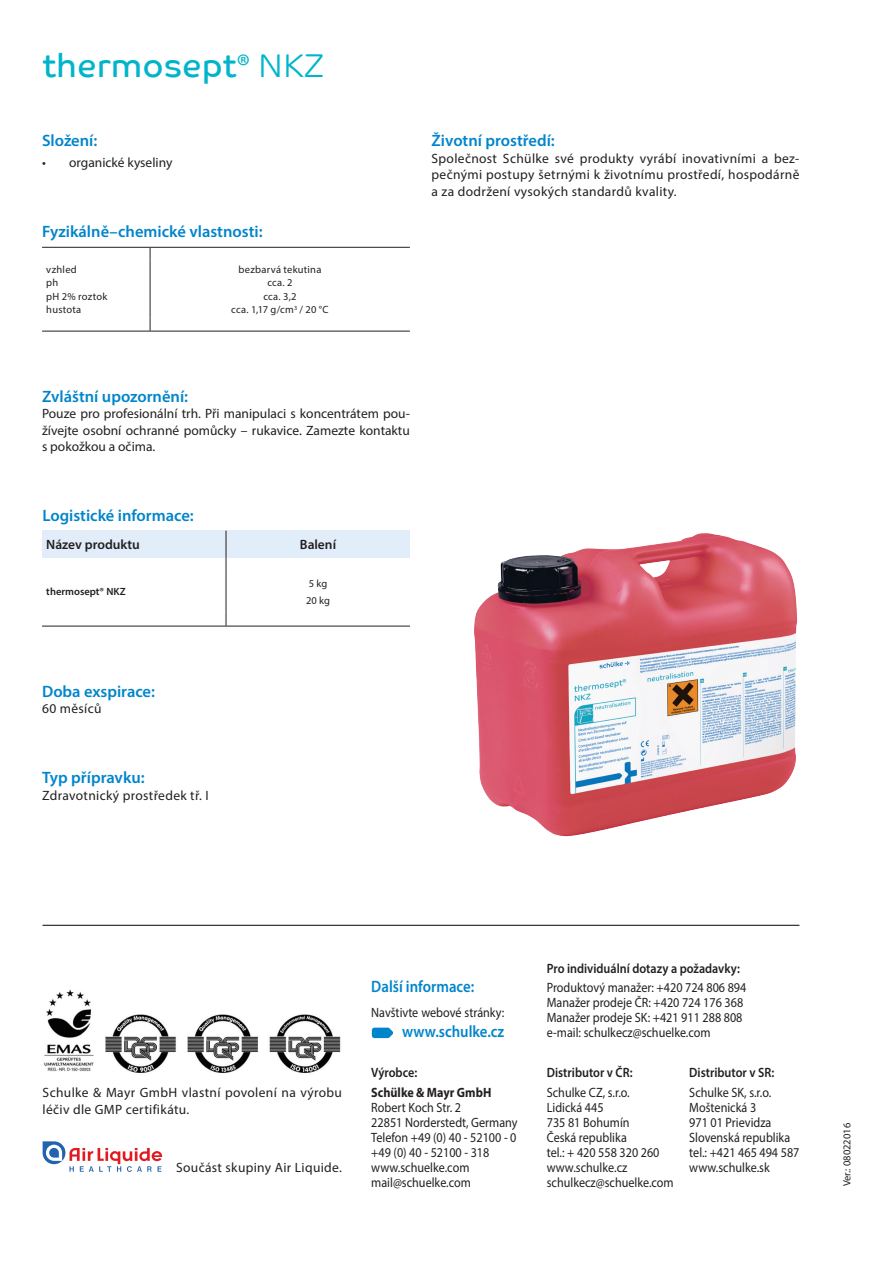
<style>
.page{position:relative;width:893px;height:1263px;background:#fff}
.page>*{position:absolute;margin:0;border:0;box-sizing:border-box;transform-origin:0 0}
.t1{font:33px "Co Text";color:#00b5cb}
.t2{font:600 16.5px "Myriad Pro";color:#0085cb}
.t3{font:600 16.5px "Myriad Pro";color:#0085cb;scale:.9 1}
.t4{font:13.5px/15px "Myriad Pro";color:#231f20;scale:.9 1}
.t5{font:13.5px/16.5px "Myriad Pro";color:#231f20;text-align:justify}
.t6{font:13.5px/16.5px "Myriad Pro";letter-spacing:.025em;color:#231f20}
.t7{font:600 13.5px "Myriad Pro";color:#231f20;scale:.9 1}
.t8{font:600 13.5px "Myriad Pro";color:#231f20}
.t9{font:700 13.5px "Myriad Pro";color:#231f20;scale:.9 1}
.t10{font:10.5px/13.5px "Myriad Pro";letter-spacing:.02em;color:#231f20}
.t11{font:600 10.5px "Myriad Pro";color:#231f20}
.t12{font:10.5px "Myriad Pro";color:#231f20}
.s1{font-family:"Myriad Pro"}
.s2{font-family:"Co Text Lt"}
</style>
<div class="page">
<svg style="left:150px;top:248px;width:1px;height:13px"></svg>
<hr style="left:150px;top:261px;width:1px;height:57px;background:#231f20">
<svg style="left:150px;top:318px;width:1px;height:13px"></svg>
<hr style="left:42px;top:331px;width:108px;height:1px;background:#231f20">
<hr style="left:150px;top:331px;width:260px;height:1px;background:#231f20">
<hr style="left:42px;top:247px;width:108px;height:1px;background:#231f20">
<hr style="left:150px;top:247px;width:260px;height:1px;background:#231f20">
<div style="left:42px;top:531px;width:184px;height:27px;background:#e1edf8"></div>
<div style="left:226px;top:531px;width:184px;height:27px;background:#e1edf8"></div>
<svg style="left:226px;top:531px;width:1px;height:40px"></svg>
<hr style="left:226px;top:571px;width:1px;height:41px;background:#231f20">
<svg style="left:226px;top:612px;width:1px;height:14px"></svg>
<hr style="left:42px;top:626px;width:184px;height:1px;background:#231f20">
<hr style="left:226px;top:626px;width:184px;height:1px;background:#231f20">
<img style="left:474px;top:533px;width:323px;height:304px">
<hr style="left:43px;top:925px;width:756px;height:1px;background:#231f20">
<img style="left:44px;top:989px;width:297px;height:84px">
<svg style="left:372px;top:1028px;width:21px;height:10px"></svg>
<svg style="left:43px;top:1141px;width:119px;height:31px"></svg>
<h1 class="t1" style="left:43px;top:46px;width:283px">thermosept<span class="s1">®</span> <span class="s2">NKZ</span></h1>
<p class="t2" style="left:42px;top:130px;width:57px">Složení:</p>
<p class="t5" style="left:42px;top:154px;width:132px">• organické kyseliny</p>
<p class="t2" style="left:42px;top:221px;width:222px">Fyzikálně–chemické vlastnosti:</p>
<p class="t10" style="left:46px;top:262px;width:63px">vzhled<br>ph<br>pH 2% roztok hustota</p>
<p class="t10" style="left:231px;top:262px;width:99px;text-align:center">bezbarvá tekutina cca. 2<br>cca. 3,2<br>cca. 1,17 g/cm<sup>3</sup> / 20 °C</p>
<p class="t2" style="left:432px;top:130px;width:125px">Životní prostředí:</p>
<p class="t5" style="left:432px;top:150px;width:369px">Společnost Schülke své produkty vyrábí inovativními a bez&shy;pečnými postupy šetrnými k životnímu prostředí, hospodárně a za dodržení vysokých standardů kvality.</p>
<p class="t2" style="left:42px;top:385px;width:148px">Zvláštní upozornění:</p>
<p class="t5" style="left:42px;top:405px;width:369px">Pouze pro profesionální trh. Při manipulaci s koncentrátem pou&shy;žívejte osobní ochranné pomůcky – rukavice. Zamezte kontaktu s pokožkou a očima.</p>
<p class="t2" style="left:43px;top:505px;width:153px">Logistické informace:</p>
<p class="t8" style="left:46px;top:536px;width:95px">Název produktu</p>
<p class="t8" style="left:300px;top:536px;width:38px">Balení</p>
<p class="t11" style="left:46px;top:585px;width:81px">thermosept® NKZ</p>
<p class="t10" style="left:306px;top:575px;width:25px;line-height:16.5px">5 kg<br>20 kg</p>
<p class="t2" style="left:42px;top:680px;width:114px">Doba exspirace:</p>
<p class="t6" style="left:42px;top:700px;width:61px">60 měsíců</p>
<p class="t2" style="left:42px;top:767px;width:104px">Typ přípravku:</p>
<p class="t6" style="left:42px;top:787px;width:168px">Zdravotnický prostředek tř. I</p>
<p class="t6" style="left:43px;top:1084px;width:301px">Schulke &amp; Mayr GmbH vlastní povolení na výrobu léčiv dle GMP certifikátu.</p>
<p class="t6" style="left:176px;top:1159px;width:167px">Součást skupiny Air Liquide.</p>
<p class="t3" style="left:371px;top:976px;width:116px">Další informace:</p>
<p class="t4" style="left:371px;top:1005px;width:149px">Navštivte webové stránky:</p>
<p class="t3" style="left:402px;top:1021px;width:115px">www.schulke.cz</p>
<p class="t7" style="left:371px;top:1064px;width:53px">Výrobce:</p>
<p class="t9" style="left:371px;top:1083px;width:135px">Schülke &amp; Mayr GmbH</p>
<p class="t4" style="left:371px;top:1099px;width:164px">Robert Koch Str. 2<br>22851 Norderstedt, Germany<br>Telefon +49 (0) 40 - 52100 - 0 +49 (0) 40 - 52100 - 318 www.schuelke.com mail@schuelke.com</p>
<p class="t7" style="left:547px;top:959px;width:216px">Pro individuální dotazy a požadavky:</p>
<p class="t4" style="left:547px;top:979px;width:223px">Produktový manažer: +420 724 806 894<br>Manažer prodeje ČR: +420 724 176 368<br>Manažer prodeje SK: +421 911 288 808 e-mail: schulkecz@schuelke.com</p>
<p class="t7" style="left:547px;top:1064px;width:97px">Distributor v ČR:</p>
<p class="t4" style="left:547px;top:1084px;width:143px">Schulke CZ, s.r.o.<br>Lidická 445<br>735 81 Bohumín<br>Česká republika<br>tel.: + 420 558 320 260 www.schulke.cz schulkecz@schuelke.com</p>
<p class="t7" style="left:689px;top:1064px;width:96px">Distributor v SR:</p>
<p class="t4" style="left:689px;top:1084px;width:124px">Schulke SK, s.r.o.<br>Moštenická 3<br>971 01 Prievidza<br>Slovenská republika tel.: +421 465 494 587 www.schulke.sk</p>
<p class="t12" style="left:840px;top:1186px;width:65px;rotate:-90deg">Ver.: 08022016</p>
</div>
